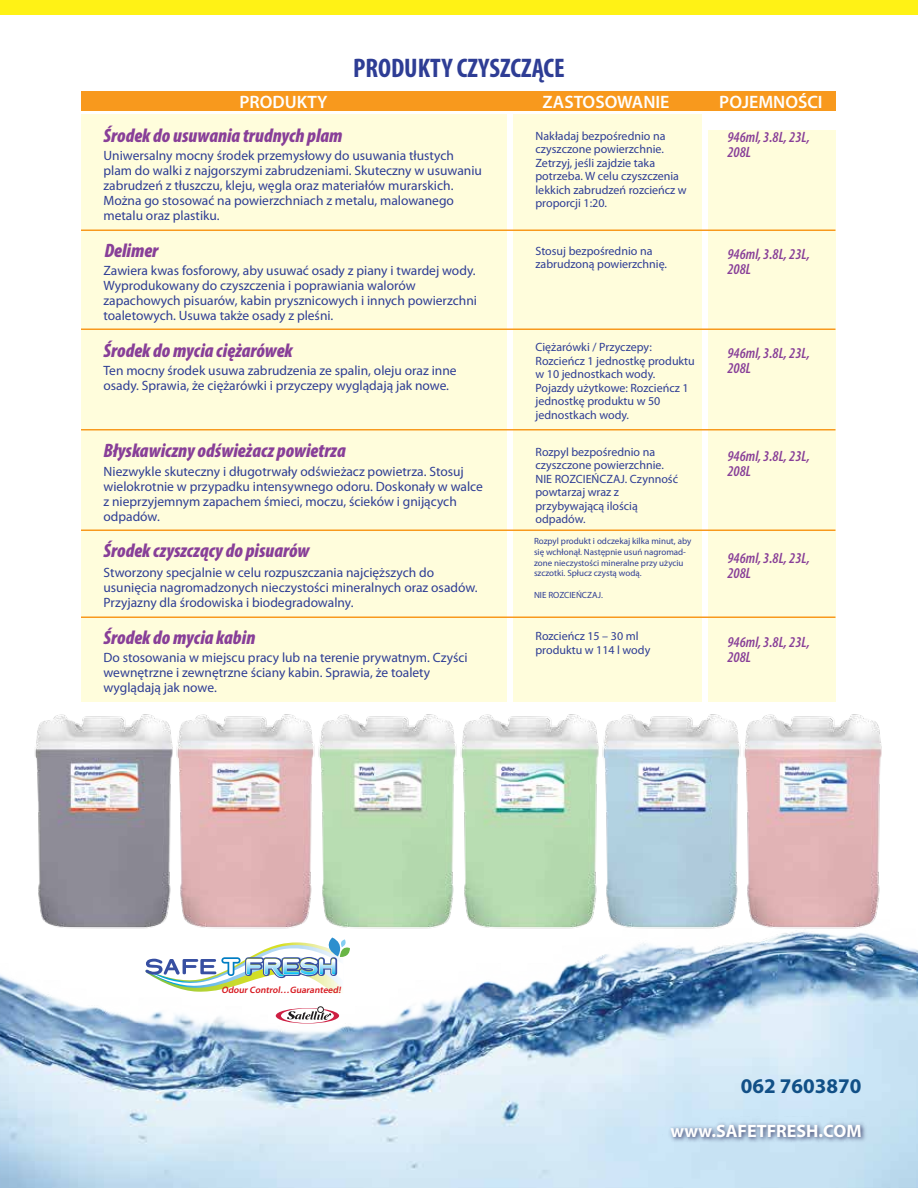
<style>
.page{position:relative;width:918px;height:1188px;background:#fff}
.page>*{position:absolute;margin:0;border:0;box-sizing:border-box;transform-origin:0 0}
.t1{font:700 condensed 27px "Myriad Pro";color:#2e3d95}
.t2{font:700 21px "Myriad Pro";color:#115087}
.t3{font:italic 900 condensed 19.5px "Myriad Pro";color:#883f98}
.t4{font:600 18px "Myriad Pro";color:#fff}
.t5{font:700 18px "Myriad Pro";color:#fff}
.t6{font:italic 600 condensed 15px/15px "Myriad Pro";color:#883f98}
.t7{font:13.5px/15px "Myriad Pro";color:#2e3d95}
.t8{font:12px/13.5px "Myriad Pro";color:#2e3d95}
.t9{font:italic 600 9.3px "Myriad Pro";color:#d71920}
.t10{font:9px/10.8px "Myriad Pro";color:#2e3d95}
</style>
<div class="page">
<img style="left:0;top:939px;width:918px;height:249px">
<svg style="left:276px;top:1007px;width:63px;height:17px"></svg>
<img style="left:145px;top:939px;width:205px;height:54px">
<img style="left:185px;top:714px;width:122px;height:215px">
<img style="left:307px;top:714px;width:143px;height:225px">
<img style="left:450px;top:714px;width:141px;height:215px">
<img style="left:591px;top:714px;width:142px;height:215px">
<img style="left:733px;top:714px;width:151px;height:225px">
<img style="left:662px;top:1117px;width:207px;height:32px">
<div style="left:81px;top:114px;width:426px;height:588px;background:#fffddc"></div>
<div style="left:513px;top:114px;width:189px;height:588px;background:#fffddc"></div>
<div style="left:708px;top:130px;width:128px;height:572px;background:#fffddc"></div>
<div style="left:0;top:0;width:918px;height:14px;background:#fff215"></div>
<div style="left:81px;top:92px;width:755px;height:19px;background:#f8991d"></div>
<hr style="left:81px;top:230px;width:755px;height:1px;background:#f8991d">
<hr style="left:81px;top:328px;width:755px;height:2px;background:#f8991d">
<hr style="left:81px;top:429px;width:755px;height:1px;background:#f8991d">
<hr style="left:81px;top:530px;width:755px;height:1px;background:#f8991d">
<hr style="left:81px;top:616px;width:755px;height:2px;background:#f8991d">
<img style="left:34px;top:714px;width:151px;height:215px">
<h1 class="t1" style="left:353px;top:51px;width:213px">PRODUKTY CZYSZCZĄCE</h1>
<h3 class="t4" style="left:239px;top:91px;width:90px">PRODUKTY</h3>
<h3 class="t4" style="left:543px;top:91px;width:128px">ZASTOSOWANIE</h3>
<h3 class="t4" style="left:719px;top:91px;width:105px">POJEMNOŚCI</h3>
<h3 class="t3" style="left:104px;top:124px;width:241px">Środek do usuwania trudnych plam</h3>
<p class="t6" style="left:728px;top:129px;width:84px">946ml, 3.8L, 23L,<br>208L</p>
<p class="t8" style="left:536px;top:129px;width:153px">Nakładaj bezpośrednio na czyszczone powierzchnie.<br>Zetrzyj, jeśli zajdzie taka potrzeba. W celu czyszczenia lekkich zabrudzeń rozcieńcz w proporcji 1:20.</p>
<p class="t8" style="left:536px;top:244px;width:133px">Stosuj bezpośrednio na zabrudzoną powierzchnię.</p>
<p class="t7" style="left:104px;top:148px;width:380px">Uniwersalny mocny środek przemysłowy do usuwania tłustych plam do walki z najgorszymi zabrudzeniami. Skuteczny w usuwaniu zabrudzeń z tłuszczu, kleju, węgla oraz materiałów murarskich.<br>Można go stosować na powierzchniach z metalu, malowanego metalu oraz plastiku.</p>
<h3 class="t3" style="left:104px;top:238px;width:56px">Delimer</h3>
<p class="t6" style="left:728px;top:247px;width:84px">946ml, 3.8L, 23L,<br>208L</p>
<p class="t7" style="left:104px;top:263px;width:375px">Zawiera kwas fosforowy, aby usuwać osady z piany i twardej wody.<br>Wyprodukowany do czyszczenia i poprawiania walorów zapachowych pisuarów, kabin prysznicowych i innych powierzchni toaletowych. Usuwa także osady z pleśni.</p>
<h3 class="t3" style="left:104px;top:338px;width:191px">Środek do mycia ciężarówek</h3>
<p class="t7" style="left:104px;top:363px;width:355px">Ten mocny środek usuwa zabrudzenia ze spalin, oleju oraz inne osady. Sprawia, że ciężarówki i przyczepy wyglądają jak nowe.</p>
<h3 class="t3" style="left:104px;top:438px;width:244px">Błyskawiczny odświeżacz powietrza</h3>
<p class="t7" style="left:104px;top:464px;width:381px">Niezwykle skuteczny i długotrwały odświeżacz powietrza. Stosuj wielokrotnie w przypadku intensywnego odoru. Doskonały w walce z nieprzyjemnym zapachem śmieci, moczu, ścieków i gnijących odpadów.</p>
<p class="t8" style="left:536px;top:340px;width:161px">Ciężarówki / Przyczepy:<br>Rozcieńcz 1 jednostkę produktu w 10 jednostkach wody.<br>Pojazdy użytkowe: Rozcieńcz 1 jednostkę produktu w 50 jednostkach wody.</p>
<p class="t8" style="left:536px;top:445px;width:144px">Rozpyl bezpośrednio na czyszczone powierzchnie.<br>NIE ROZCIEŃCZAJ. Czynność powtarzaj wraz z przybywającą ilością odpadów.</p>
<h3 class="t3" style="left:104px;top:538px;width:208px">Środek czyszczący do pisuarów</h3>
<p class="t10" style="left:534px;top:536px;width:159px">Rozpyl produkt i odczekaj kilka minut, aby się wchłonął. Następnie usuń nagromad&shy;zone nieczystości mineralne przy użyciu szczotki. Spłucz czystą wodą.</p>
<p class="t10" style="left:534px;top:590px;width:70px">NIE ROZCIEŃCZAJ.</p>
<p class="t7" style="left:104px;top:565px;width:376px">Stworzony specjalnie w celu rozpuszczania najcięższych do usunięcia nagromadzonych nieczystości mineralnych oraz osadów.<br>Przyjazny dla środowiska i biodegradowalny.</p>
<p class="t6" style="left:728px;top:345px;width:84px">946ml, 3.8L, 23L,<br>208L</p>
<p class="t6" style="left:728px;top:448px;width:84px">946ml, 3.8L, 23L,<br>208L</p>
<p class="t6" style="left:728px;top:550px;width:84px">946ml, 3.8L, 23L,<br>208L</p>
<h3 class="t3" style="left:104px;top:625px;width:153px">Środek do mycia kabin</h3>
<p class="t8" style="left:536px;top:629px;width:116px">Rozcieńcz 15 – 30 ml produktu w 114 l wody</p>
<p class="t6" style="left:728px;top:634px;width:84px">946ml, 3.8L, 23L,<br>208L</p>
<p class="t7" style="left:104px;top:650px;width:366px">Do stosowania w miejscu pracy lub na terenie prywatnym. Czyści wewnętrzne i zewnętrzne ściany kabin. Sprawia, że toalety wyglądają jak nowe.</p>
<p class="t9" style="left:221px;top:984px;width:123px">Odour Control…Guaranteed!</p>
<h2 class="t2" style="left:741px;top:1072px;width:122px">062 7603870</h2>
<h3 class="t5" style="left:671px;top:1119px;width:192px">www.SAFETFRESH.COM</h3>
</div>
